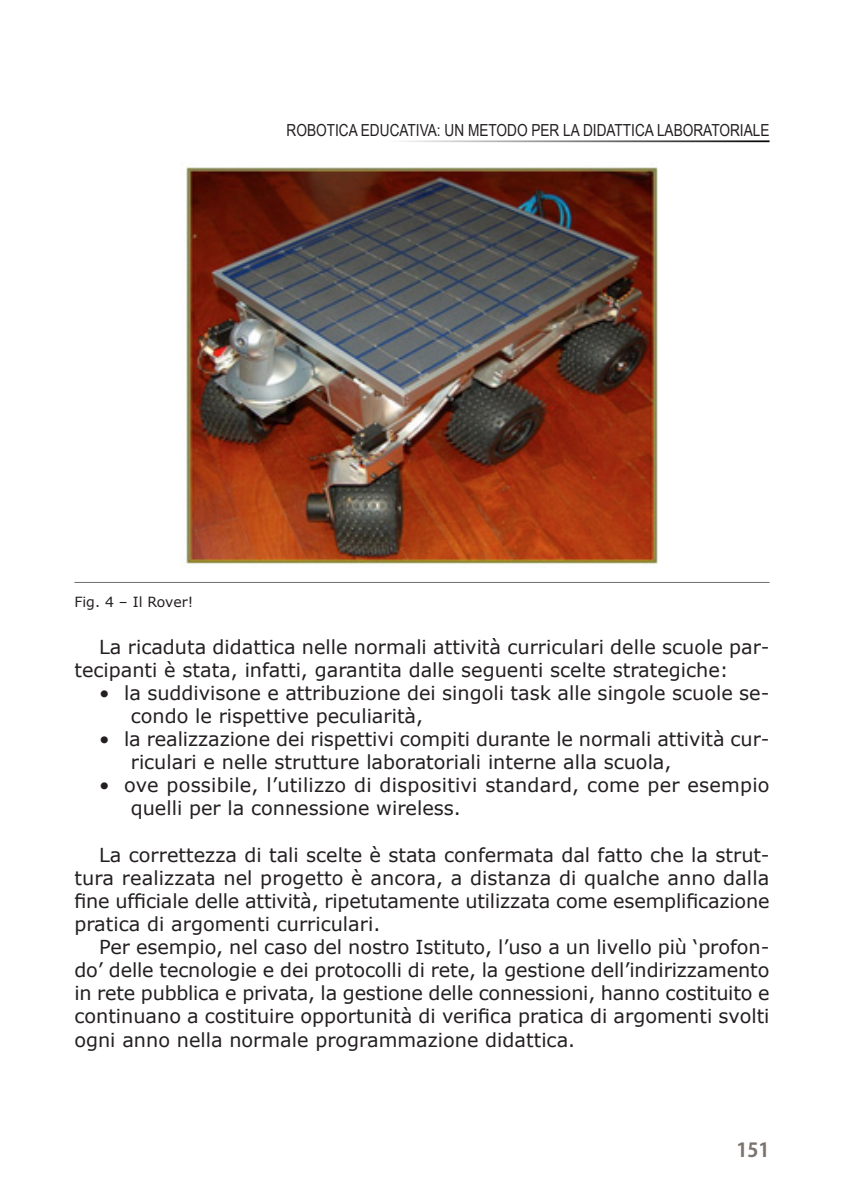
<style>
.page{position:relative;width:844px;height:1191px;background:#fff}
.page>*{position:absolute;margin:0;border:0;box-sizing:border-box;transform-origin:0 0}
.TESTO_BRICKS{font:19.25px/23.1px "Verdana";color:#231f20}
.t1{font:700 19.25px "Koz Go Pr 6 N";color:#7b736d}
.t2{font:16.62px "Arial Narrow";color:#231f20}
.FIG_BRICKS{font:14px "Verdana";color:#231f20}
</style>
<div class="page">
<hr style="left:384px;top:140px;width:385px;height:2px;background:#000">
<hr style="left:74px;top:582px;width:695px;height:1px;background:#6c6d70">
<img style="left:186px;top:167px;width:472px;height:397px">
<p class="t2" style="left:286px;top:118px;width:484px">ROBOTICA EDUCATIVA: UN METODO PER LA DIDATTICA LABORATORIALE</p>
<p class="FIG_BRICKS" style="left:74px;top:593px;width:120px">Fig. 4 – Il Rover!</p>
<p class="TESTO_BRICKS" style="left:74px;top:635px;width:696px;text-indent:25px">La ricaduta didattica nelle normali attività curriculari delle scuole par&shy;tecipanti è stata, infatti, garantita dalle seguenti scelte strategiche:</p>
<p class="TESTO_BRICKS" style="left:131px;top:681px;width:640px;text-indent:-32px">• la suddivisone e attribuzione dei singoli task alle singole scuole se&shy;condo le rispettive peculiarità,</p>
<p class="TESTO_BRICKS" style="left:131px;top:727px;width:640px;text-indent:-32px">• la realizzazione dei rispettivi compiti durante le normali attività cur&shy;riculari e nelle strutture laboratoriali interne alla scuola,</p>
<p class="TESTO_BRICKS" style="left:131px;top:773px;width:640px;text-indent:-32px">• ove possibile, l’utilizzo di dispositivi standard, come per esempio quelli per la connessione wireless.</p>
<p class="TESTO_BRICKS" style="left:74px;top:843px;width:696px;text-align:justify;text-indent:25px">La correttezza di tali scelte è stata confermata dal fatto che la strut&shy;tura realizzata nel progetto è ancora, a distanza di qualche anno dalla fine ufficiale delle attività, ripetutamente utilizzata come esemplificazione pratica di argomenti curriculari.</p>
<p class="TESTO_BRICKS" style="left:74px;top:935px;width:696px;text-align:justify;text-indent:25px">Per esempio, nel caso del nostro Istituto, l’uso a un livello più ‘profon&shy;do’ delle tecnologie e dei protocolli di rete, la gestione dell’indirizzamento in rete pubblica e privata, la gestione delle connessioni, hanno costituito e continuano a costituire opportunità di verifica pratica di argomenti svolti ogni anno nella normale programmazione didattica.</p>
<p class="t1" style="left:736px;top:1138px;width:35px">151</p>
</div>
